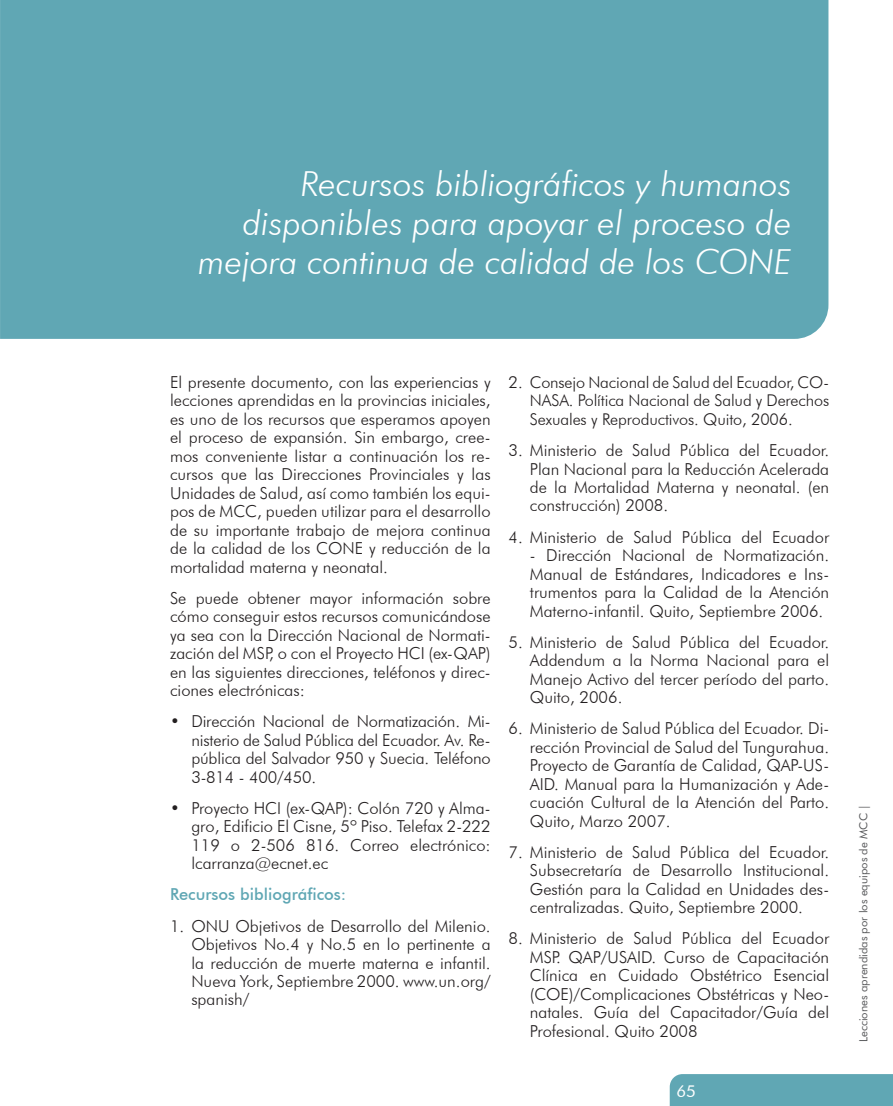
<style>
.page{position:relative;width:893px;height:1106px;background:#fff}
.page>*{position:absolute;margin:0;border:0;box-sizing:border-box;transform-origin:0 0}
.t1{font:italic 300 34.5px/39px "Futura BT";color:#fff;text-align:right}
.t2{font:300 16.5px/18.5px "Futura BT";color:#231f20;text-align:justify}
.t3{font:500 16.5px "Futura BT";color:#60a7b4}
.t4{font:16.5px "Futura BT";color:#fff}
.t5{font:300 16.2px/18.5px "Futura BT";letter-spacing:-.01em;color:#231f20;text-align:justify}
.t6{font:11.25px "Futura BT";color:#57585a}
.s1{font-size:16.5px}
</style>
<div class="page">
<div style="left:670px;top:1074px;width:223px;height:32px;background:#60a7b4"></div>
<div style="left:0;top:0;width:828px;height:339px;background:#60a7b4"></div>
<h1 class="t1" style="left:198px;top:164px;width:595px">Recursos bibliográficos y humanos disponibles para apoyar el proceso de mejora continua de calidad de los CONE</h1>
<p class="t2" style="left:170px;top:373px;width:322px">El presente documento, con las experiencias y lecciones aprendidas en la provincias iniciales, es uno de los recursos que esperamos apoyen el proceso de expansión. Sin embargo, cree&shy;mos conveniente listar a continuación los re&shy;cursos que las Direcciones Provinciales y las Unidades de Salud, así como también los equi&shy;pos de MCC, pueden utilizar para el desarrollo de su importante trabajo de mejora continua de la calidad de los CONE y reducción de la mortalidad materna y neonatal.</p>
<p class="t2" style="left:170px;top:588px;width:322px">Se puede obtener mayor información sobre cómo conseguir estos recursos comunicándose ya sea con la Dirección Nacional de Normati&shy;zación del MSP, o con el Proyecto HCI (ex-QAP) en las siguientes direcciones, teléfonos y direc&shy;ciones electrónicas:</p>
<p class="t2" style="left:191px;top:712px;width:301px;text-indent:-21px">• Dirección Nacional de Normatización. Mi&shy;nisterio de Salud Pública del Ecuador. Av. Re&shy;pública del Salvador 950 y Suecia. Teléfono 3-814 - 400/450.</p>
<p class="t2" style="left:191px;top:798px;width:301px;text-indent:-21px">• Proyecto HCI (ex-QAP): Colón 720 y Alma&shy;gro, Edificio El Cisne, 5º Piso. Telefax 2-222<br>119 o 2-506 816. Correo electrónico: lcarranza@ecnet.ec</p>
<p class="t3" style="left:170px;top:884px;width:178px">Recursos bibliográficos:</p>
<p class="t2" style="left:191px;top:916px;width:301px;text-indent:-21px">1. ONU Objetivos de Desarrollo del Milenio.<br>Objetivos No.4 y No.5 en lo pertinente a la reducción de muerte materna e infantil.<br>Nueva York, Septiembre 2000. www.un.org/ spanish/</p>
<p class="t5" style="left:530px;top:373px;width:301px;text-indent:-21px"><span class="s1">2</span>. Consejo Nacional de Salud del Ecuador, CO-NASA. Política Nacional de Salud y Derechos Sexuales y Reproductivos. Quito, 2006.</p>
<p class="t2" style="left:530px;top:441px;width:301px;text-indent:-21px">3. Ministerio de Salud Pública del Ecuador.<br>Plan Nacional para la Reducción Acelerada de la Mortalidad Materna y neonatal. (en construcción) 2008.</p>
<p class="t2" style="left:509px;top:527px;width:322px">4. Ministerio de Salud Pública del Ecuador</p>
<p class="t2" style="left:530px;top:546px;width:301px">- Dirección Nacional de Normatización.<br>Manual de Estándares, Indicadores e Ins&shy;trumentos para la Calidad de la Atención Materno-infantil. Quito, Septiembre 2006.</p>
<p class="t2" style="left:530px;top:632px;width:301px;text-indent:-21px">5. Ministerio de Salud Pública del Ecuador.<br>Addendum a la Norma Nacional para el Manejo Activo del tercer período del parto.<br>Quito, 2006.</p>
<p class="t2" style="left:530px;top:719px;width:301px;text-indent:-21px">6. Ministerio de Salud Pública del Ecuador. Di&shy;rección Provincial de Salud del Tungurahua.<br>Proyecto de Garantía de Calidad, QAP-US-AID. Manual para la Humanización y Ade&shy;cuación Cultural de la Atención del Parto.<br>Quito, Marzo 2007.</p>
<p class="t2" style="left:530px;top:842px;width:301px;text-indent:-21px">7. Ministerio de Salud Pública del Ecuador.<br>Subsecretaría de Desarrollo Institucional.<br>Gestión para la Calidad en Unidades des&shy;centralizadas. Quito, Septiembre 2000.</p>
<p class="t2" style="left:530px;top:929px;width:301px;text-indent:-21px">8. Ministerio de Salud Pública del Ecuador MSP. QAP/USAID. Curso de Capacitación Clínica en Cuidado Obstétrico Esencial (COE)/Complicaciones Obstétricas y Neo&shy;natales. Guía del Capacitador/Guía del Profesional. Quito 2008</p>
<p class="t4" style="left:677px;top:1080px;width:21px">65</p>
<p class="t6" style="left:857px;top:1042px;width:239px;rotate:-90deg">Lecciones aprendidas por los equipos de MCC |</p>
</div>
